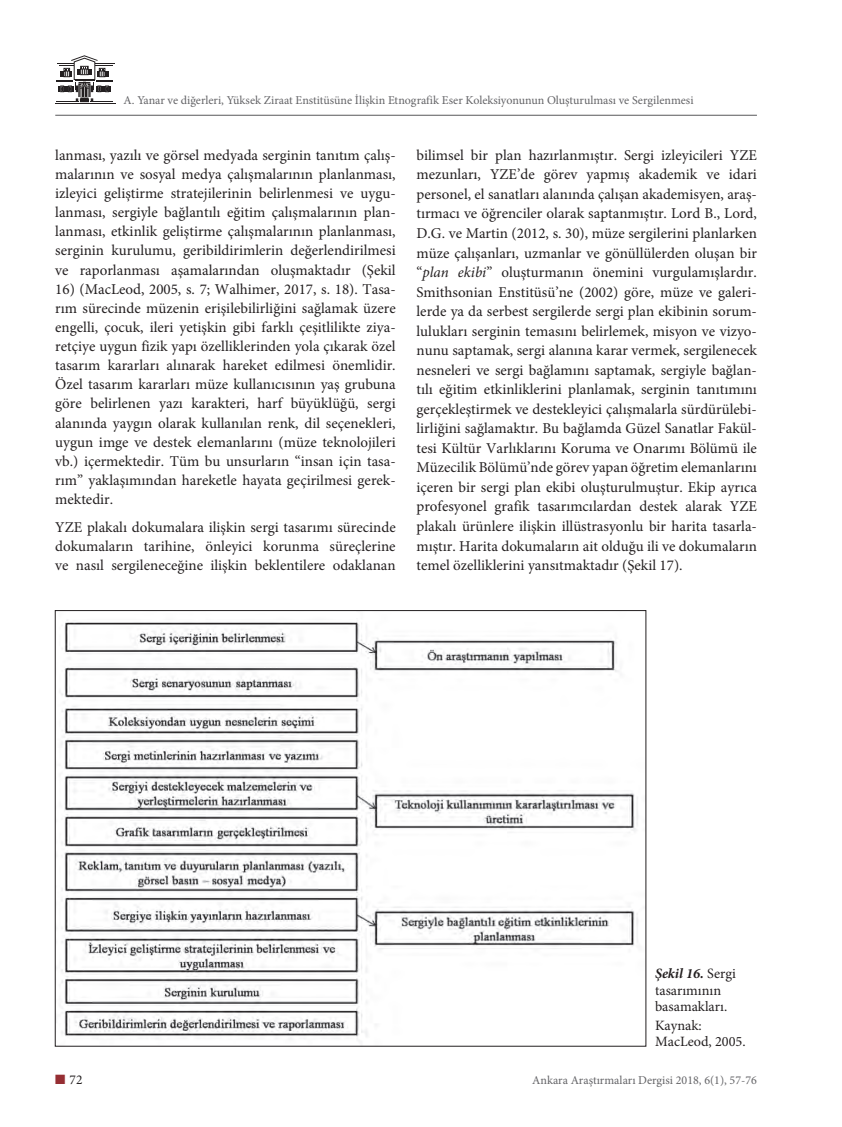
<style>
.page{position:relative;width:842px;height:1127px;background:#fff}
.page>*{position:absolute;margin:0;border:0;box-sizing:border-box;transform-origin:0 0}
.t1{font:15px/19.5px "Minion Pro";color:#231f20;text-align:justify}
.t2{font:14.25px/16.5px "Minion Pro";color:#231f20}
.t3{font:13.5px "Minion Pro";color:#231f20}
.t4{font:12px "Minion Pro";color:#636366}
.s1{font-style:italic}
.s2{font-weight:700;font-style:italic}
.s3{color:#962e33}
</style>
<div class="page">
<hr style="left:55px;top:115px;width:702px;height:1px;background:#57585a">
<hr style="left:55px;top:103px;width:60px;height:1px;background:#231f20">
<svg style="left:56px;top:55px;width:59px;height:48px"></svg>
<img style="left:61px;top:620px;width:577px;height:419px">
<p class="t4" style="left:124px;top:92px;width:571px">A. Yanar ve diğerleri, Yüksek Ziraat Enstitüsüne İlişkin Etnografik Eser Koleksiyonunun Oluşturulması ve Sergilenmesi</p>
<p class="t1" style="left:55px;top:145px;width:342px">lanması, yazılı ve görsel medyada serginin tanıtım çalış&shy;malarının ve sosyal medya çalışmalarının planlanması, izleyici geliştirme stratejilerinin belirlenmesi ve uygu&shy;lanması, sergiyle bağlantılı eğitim çalışmalarının plan&shy;lanması, etkinlik geliştirme çalışmalarının planlanması, serginin kurulumu, geribildirimlerin değerlendirilmesi ve raporlanması aşamalarından oluşmaktadır (Şekil</p>
<p class="t1" style="left:55px;top:279px;width:342px;line-height:19px">16) (MacLeod, 2005, s. 7; Walhimer, 2017, s. 18). Tasa&shy;rım sürecinde müzenin erişilebilirliğini sağlamak üzere engelli, çocuk, ileri yetişkin gibi farklı çeşitlilikte ziya&shy;retçiye uygun fizik yapı özelliklerinden yola çıkarak özel tasarım kararları alınarak hareket edilmesi önemlidir.<br>Özel tasarım kararları müze kullanıcısının yaş grubuna göre belirlenen yazı karakteri, harf büyüklüğü, sergi alanında yaygın olarak kullanılan renk, dil seçenekleri, uygun imge ve destek elemanlarını (müze teknolojileri vb.) içermektedir. Tüm bu unsurların “insan için tasa&shy;rım” yaklaşımından hareketle hayata geçirilmesi gerek&shy;mektedir.</p>
<p class="t1" style="left:55px;top:517px;width:342px">YZE plakalı dokumalara ilişkin sergi tasarımı sürecinde dokumaların tarihine, önleyici korunma süreçlerine ve nasıl sergileneceğine ilişkin beklentilere odaklanan</p>
<p class="t1" style="left:416px;top:145px;width:342px">bilimsel bir plan hazırlanmıştır. Sergi izleyicileri YZE mezunları, YZE’de görev yapmış akademik ve idari personel, el sanatları alanında çalışan akademisyen, araş&shy;tırmacı ve öğrenciler olarak saptanmıştır. Lord B., Lord, D.G. ve Martin (2012, s. 30), müze sergilerini planlarken müze çalışanları, uzmanlar ve gönüllülerden oluşan bir “<span class="s1">plan ekibi</span>” oluşturmanın önemini vurgulamışlardır.<br>Smithsonian Enstitüsü’ne (2002) göre, müze ve galeri&shy;lerde ya da serbest sergilerde sergi plan ekibinin sorum&shy;lulukları serginin temasını belirlemek, misyon ve vizyo&shy;nunu saptamak, sergi alanına karar vermek, sergilenecek nesneleri ve sergi bağlamını saptamak, sergiyle bağlan&shy;tılı eğitim etkinliklerini planlamak, serginin tanıtımını gerçekleştirmek ve destekleyici çalışmalarla sürdürülebi&shy;lirliğini sağlamaktır. Bu bağlamda Güzel Sanatlar Fakül&shy;tesi Kültür Varlıklarını Koruma ve Onarımı Bölümü ile Müzecilik Bölümü’nde görev yapan öğretim elemanlarını içeren bir sergi plan ekibi oluşturulmuştur. Ekip ayrıca profesyonel grafik tasarımcılardan destek alarak YZE plakalı ürünlere ilişkin illüstrasyonlu bir harita tasarla&shy;mıştır. Harita dokumaların ait olduğu ili ve dokumaların temel özelliklerini yansıtmaktadır (Şekil 17).</p>
<p class="t2" style="left:655px;top:965px;width:82px"><span class="s2">Şekil 16.</span> Sergi tasarımının basamakları.</p>
<p class="t2" style="left:655px;top:1017px;width:92px">Kaynak:<br>MacLeod, 2005.</p>
<p class="t3" style="left:55px;top:1071px;width:29px"><span class="s3">■</span> 72</p>
<p class="t4" style="left:532px;top:1072px;width:226px">Ankara Araştırmaları Dergisi 2018, 6(1), 57-76</p>
</div>
